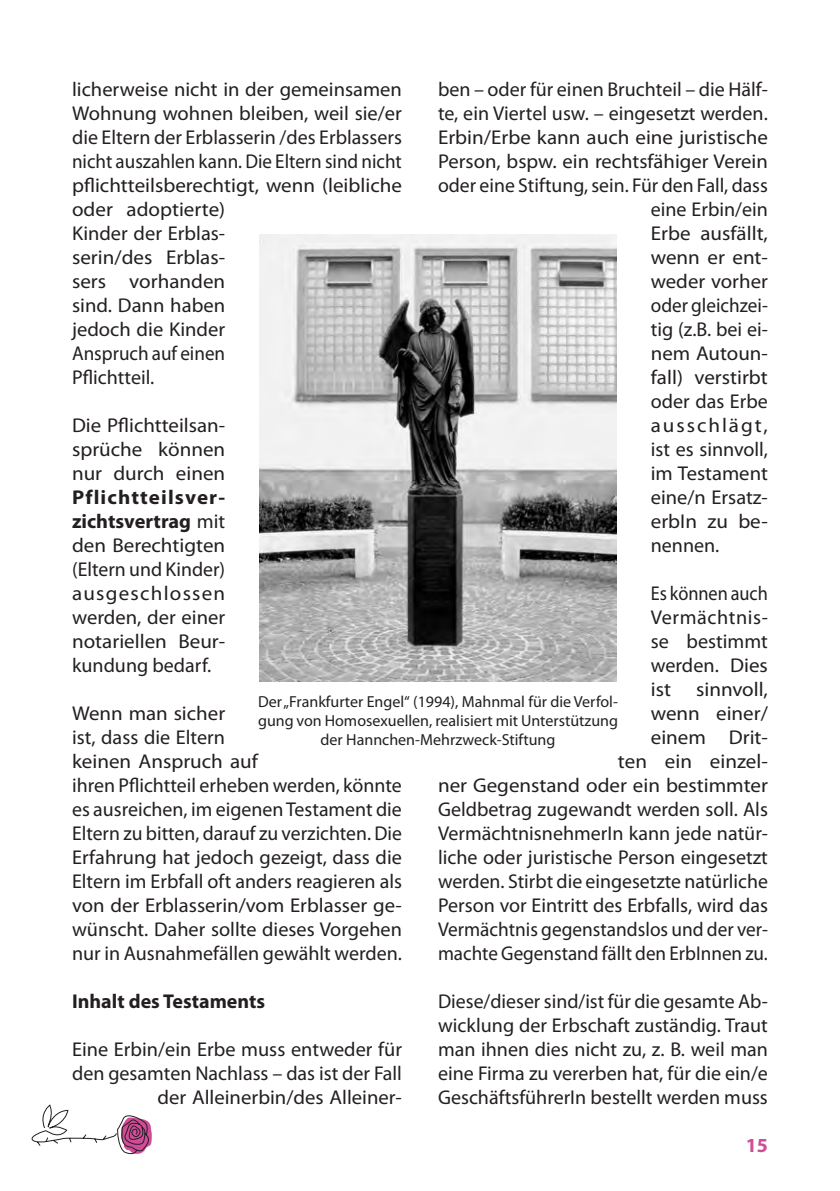
<style>
.page{position:relative;width:840px;height:1191px;background:#fff}
.page>*{position:absolute;margin:0;border:0;box-sizing:border-box;transform-origin:0 0}
.Fließtext_10pt{font:20px/24px "Myriad Pro";color:#231f20}
.Fließtext_10pt-2{font:20px/24px "Myriad Pro";color:#231f20;scale:1.05 1}
.Fließtext_10pt-3{font:20px/24px "Myriad Pro";color:#231f20;text-align:justify;scale:1.04 1}
.Fließtext_10pt-4{font:20px/24px "Myriad Pro";color:#231f20;text-align:justify;scale:.91 1}
.Zwischentitel{font:700 20px "Myriad Pro";color:#231f20}
.Fließtext_10pt-5{font:20px "Myriad Pro";color:#231f20;scale:.96 1}
.Fließtext_10pt-6{font:20px "Myriad Pro";letter-spacing:.095em;color:#231f20;scale:1.05 1}
.t1{font:700 20px "Myriad Pro";color:#d04c99}
.Inhalt_Ebene_2{font:16px/19.2px "Myriad Pro";color:#231f20;text-align:center}
.s1{font-weight:700}
</style>
<div class="page">
<svg style="left:31px;top:1104px;width:121px;height:51px"></svg>
<img style="left:259px;top:235px;width:357px;height:446px">
<p class="Fließtext_10pt" style="left:438px;top:77px;width:331px">ben – oder für einen Bruchteil – die Hälf-</p>
<p class="Fließtext_10pt" style="left:438px;top:101px;width:329px">te, ein Viertel usw. – eingesetzt werden.</p>
<p class="Fließtext_10pt-2" style="left:438px;top:125px;width:315px">Erbin/Erbe kann auch eine juristische</p>
<p class="Fließtext_10pt" style="left:438px;top:149px;width:331px">Person, bspw. ein rechtsfähiger Verein</p>
<p class="Fließtext_10pt" style="left:438px;top:173px;width:331px">oder eine Stiftung, sein. Für den Fall, dass</p>
<p class="Fließtext_10pt" style="left:650px;top:197px;width:118px">eine Erbin/ein</p>
<p class="Fließtext_10pt-2" style="left:650px;top:221px;width:113px">Erbe ausfällt,</p>
<p class="Fließtext_10pt-2" style="left:650px;top:245px;width:113px">wenn er ent-</p>
<p class="Fließtext_10pt-3" style="left:650px;top:269px;width:114px">weder vorher</p>
<p class="Fließtext_10pt-5" style="left:650px;top:293px;width:123px">oder gleichzei-</p>
<p class="Fließtext_10pt" style="left:650px;top:317px;width:118px">tig (z.B. bei ei-</p>
<p class="Fließtext_10pt-3" style="left:650px;top:341px;width:114px">nem Autoun-</p>
<p class="Fließtext_10pt-2" style="left:650px;top:365px;width:113px">fall) verstirbt</p>
<p class="Fließtext_10pt" style="left:650px;top:389px;width:118px">oder das Erbe</p>
<p class="Fließtext_10pt-6" style="left:650px;top:413px;width:113px">ausschlägt,</p>
<p class="Fließtext_10pt" style="left:650px;top:437px;width:118px">ist es sinnvoll,</p>
<p class="Fließtext_10pt" style="left:650px;top:461px;width:118px">im Testament</p>
<p class="Fließtext_10pt" style="left:650px;top:485px;width:118px">eine/n Ersatz-</p>
<p class="Fließtext_10pt-2" style="left:650px;top:509px;width:113px">erbIn zu be-</p>
<p class="Fließtext_10pt" style="left:650px;top:533px;width:68px">nennen.</p>
<p class="Fließtext_10pt-4" style="left:650px;top:581px;width:130px">Es können auch Vermächtnis&shy;se bestimmt werden. Dies ist</p>
<p class="Fließtext_10pt" style="left:72px;top:77px;width:331px">licherweise nicht in der gemeinsamen<br>Wohnung wohnen bleiben, weil sie/er die Eltern der Erblasserin /des Erblassers nicht auszahlen kann. Die Eltern sind nicht pflichtteilsberechtigt, wenn (leibliche oder adoptierte)<br>Kinder der Erblas-<br>serin/des Erblas-<br>sers vorhanden<br>sind. Dann haben<br>jedoch die Kinder<br>Anspruch auf einen<br>Pflichtteil.</p>
<p class="Fließtext_10pt-3" style="left:72px;top:413px;width:149px">Die Pflichtteilsan&shy;sprüche können nur durch einen <span class="s1">Pflichtteilsver&shy;zichtsvertrag</span> mit den Berechtigten (Eltern und Kinder) ausgeschlossen werden, der einer notariellen Beur&shy;kundung bedarf.</p>
<p class="Fließtext_10pt-2" style="left:72px;top:701px;width:315px">Wenn man sicher<br>ist, dass die Eltern<br>keinen Anspruch auf<br>ihren Pflichtteil erheben werden, könnte es ausreichen, im eigenen Testament die Eltern zu bitten, darauf zu verzichten. Die Erfahrung hat jedoch gezeigt, dass die Eltern im Erbfall oft anders reagieren als von der Erblasserin/vom Erblasser ge&shy;wünscht. Daher sollte dieses Vorgehen nur in Ausnahmefällen gewählt werden.</p>
<p class="Zwischentitel" style="left:72px;top:988px;width:194px">Inhalt des Testaments</p>
<p class="Fließtext_10pt" style="left:72px;top:1037px;width:331px;text-align:right">Eine Erbin/ein Erbe muss entweder für den gesamten Nachlass – das ist der Fall der Alleinerbin/des Alleiner-</p>
<p class="Fließtext_10pt-2" style="left:438px;top:677px;width:315px;text-align:right">sinnvoll,<br>wenn einer/<br>einem Drit-<br>ten ein einzel-<br>ner Gegenstand oder ein bestimmter<br>Geldbetrag zugewandt werden soll. Als<br>VermächtnisnehmerIn kann jede natür&shy;liche oder juristische Person eingesetzt werden. Stirbt die eingesetzte natürliche<br>Person vor Eintritt des Erbfalls, wird das<br>Vermächtnis gegenstandslos und der ver&shy;machte Gegenstand fällt den ErbInnen zu.</p>
<p class="Fließtext_10pt" style="left:438px;top:989px;width:331px;text-align:justify">Diese/dieser sind/ist für die gesamte Ab&shy;wicklung der Erbschaft zuständig. Traut man ihnen dies nicht zu, z. B. weil man eine Firma zu vererben hat, für die ein/e GeschäftsführerIn bestellt werden muss</p>
<p class="Inhalt_Ebene_2" style="left:258px;top:691px;width:361px">Der „Frankfurter Engel“ (1994), Mahnmal für die Verfol&shy;gung von Homosexuellen, realisiert mit Unterstützung der Hannchen-Mehrzweck-Stiftung</p>
<p class="t1" style="left:745px;top:1132px;width:24px">15</p>
</div>
